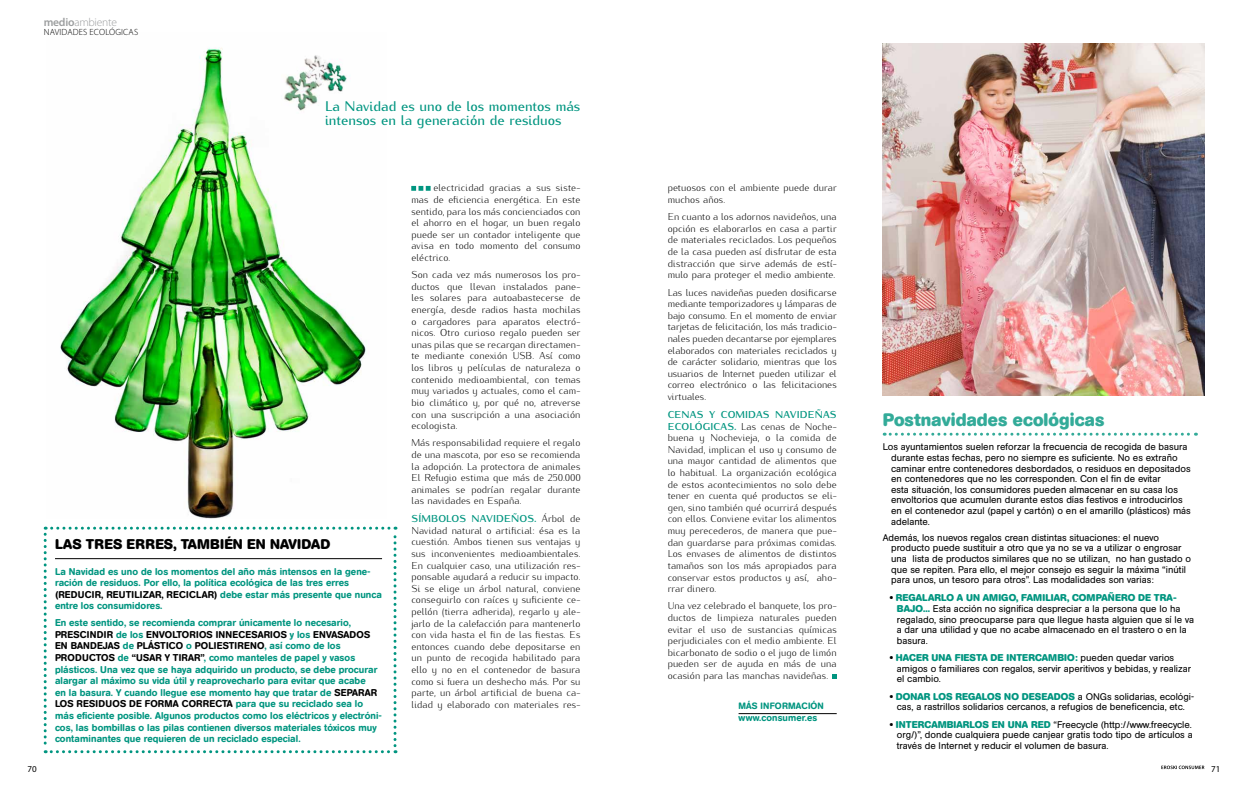
<style>
.page{position:relative;width:1248px;height:794px;background:#fff}
.page>*{position:absolute;margin:0;border:0;box-sizing:border-box;transform-origin:0 0}
.t1{font:700 18px "AG Book Rounded";color:#33ab99}
.t2{font:500 14px/14px "Kurier";color:#009580}
.t3{font:700 14px "AG Book Rounded";letter-spacing:.005em;color:#000}
.t4{font:300 11.5px "Myriad Pro";letter-spacing:-.02em;color:#9c9e9f}
.t5{font:300 10px/11.6px "Kurier";letter-spacing:.005em;color:#000;text-align:justify}
.t6{font:500 9.8px/11.6px "AG Book Rounded";letter-spacing:.005em;color:#009580}
.t7{font:700 9.8px "AG Book Rounded";letter-spacing:.01em;color:#009580}
.t8{font:9.6px/10.6px "AG Book Rounded";color:#000}
.t9{font:500 9.6px "AG Book Rounded";color:#009580}
.t10{font:500 9.1px "AG Book Rounded";color:#009580}
.t11{font:300 9px "Myriad Pro";letter-spacing:.02em;color:#000}
.t12{font:9px "Myriad Pro";color:#000}
.s1{font-weight:600}
.s2{color:#000}
.s3{font-weight:700;color:#009580}
.s4{font-weight:700;font-size:9.8px;color:#009580}
.s5{font-weight:400;font-size:9.6px;color:#000}
.s6{font-weight:700;font-size:9.8px}
</style>
<div class="page">
<img style="left:60px;top:47px;width:306px;height:471px">
<img style="left:281px;top:52px;width:70px;height:61px">
<svg style="left:411px;top:186px;width:19px;height:5px"></svg>
<svg style="left:1161px;top:765px;width:43px;height:4px"></svg>
<svg style="left:44px;top:526px;width:352px;height:227px"></svg>
<hr style="left:738px;top:713px;width:98px;height:1px;background:#000">
<svg style="left:832px;top:674px;width:4px;height:5px"></svg>
<svg style="left:884px;top:433px;width:312px;height:3px"></svg>
<img style="left:882px;top:44px;width:322px;height:351px">
<p class="t4" style="left:44px;top:16px;width:75px"><span class="s1">medio</span>AMBIENTE</p>
<p class="t11" style="left:44px;top:27px;width:96px">NAVIDADES ECOLÓGICAS</p>
<h2 class="t2" style="left:325px;top:98px;width:257px">La Navidad es uno de los momentos más intensos en la generación de residuos</h2>
<p class="t12" style="left:28px;top:763px;width:11px">70</p>
<h2 class="t3" style="left:55px;top:536px;width:277px">LAS TRES ERRES, TAMBIÉN EN NAVIDAD</h2>
<p class="t6" style="left:55px;top:565px;width:328px">La Navidad es uno de los momentos del año más intensos en la gene&shy;ración de residuos. Por ello, la política ecológica de las tres erres <span class="s2">(Reducir, Reutilizar, Reciclar)</span> debe estar más presente que nunca entre los consumidores.</p>
<p class="t6" style="left:55px;top:617px;width:328px">En este sentido, se recomienda comprar únicamente lo necesario, <span class="s2">prescindir</span> de los <span class="s2">envoltorios inn ecesarios</span> y los <span class="s2">envasados en bandejas</span> de <span class="s2">plástico</span> o <span class="s2">poliestireno</span>, así como de los <span class="s2">productos</span> de <span class="s2">“usar y tirar”</span>, como manteles de papel y vasos plásticos. Una vez que se haya adquirido un producto, se debe procurar alargar al máximo su vida útil y reaprovecharlo para evitar que acabe<br>en la basura. Y cuando llegue ese momento hay que tratar de <span class="s2">separar los residuos de for ma correcta</span> para que su reciclado sea lo más eficiente posible. Algunos productos como los eléctricos y electróni&shy;cos, las bombillas o las pilas contienen diversos materiales tóxicos muy contaminantes que requieren de un reciclado especial.</p>
<p class="t5" style="left:411px;top:181px;width:170px;text-indent:22px">electricidad gracias a sus siste&shy;mas de eficiencia energética. En este sentido, para los más concienciados con el ahorro en el hogar, un buen regalo puede ser un contador inteligente que avisa en todo momento del consumo eléctrico.</p>
<p class="t5" style="left:411px;top:268px;width:170px">Son cada vez más numerosos los pro&shy;ductos que llevan instalados pane&shy;les solares para autoabastecerse de energía, desde radios hasta mochilas o cargadores para aparatos electró&shy;nicos. Otro curioso regalo pueden ser unas pilas que se recargan directamen&shy;te mediante conexión USB. Así como los libros y películas de naturaleza o contenido medioambiental, con temas muy variados y actuales, como el cam&shy;bio climático y, por qué no, atreverse con una suscripción a una asociación ecologista.</p>
<p class="t5" style="left:411px;top:436px;width:170px">Más responsabilidad requiere el regalo de una mascota, por eso se recomienda la adopción. La protectora de animales El Refugio estima que más de 250.000 animales se podrían regalar durante las navidades en España.</p>
<p class="t5" style="left:411px;top:512px;width:170px"><span class="s3">SÍMBOLOS NAVIDEÑOS.</span> Árbol de Navidad natural o artificial: ésa es la cuestión. Ambos tienen sus ventajas y sus inconvenientes medioambientales.<br>En cualquier caso, una utilización res&shy;ponsable ayudará a reducir su impacto.<br>Si se elige un árbol natural, conviene conseguirlo con raíces y suficiente ce&shy;pellón (tierra adherida), regarlo y ale&shy;jarlo de la calefacción para mantenerlo con vida hasta el fin de las fiestas. Es entonces cuando debe depositarse en un punto de recogida habilitado para ello y no en el contenedor de basura como si fuera un deshecho más. Por su parte, un árbol artificial de buena ca&shy;lidad y elaborado con materiales res-</p>
<p class="t5" style="left:667px;top:181px;width:170px">petuosos con el ambiente puede durar muchos años.</p>
<p class="t5" style="left:667px;top:210px;width:170px">En cuanto a los adornos navideños, una opción es elaborarlos en casa a partir de materiales reciclados. Los pequeños de la casa pueden así disfrutar de esta distracción que sirve además de estí&shy;mulo para proteger el medio ambiente.</p>
<p class="t5" style="left:667px;top:285px;width:170px">Las luces navideñas pueden dosificarse mediante temporizadores y lámparas de bajo consumo. En el momento de enviar tarjetas de felicitación, los más tradicio&shy;nales pueden decantarse por ejemplares elaborados con materiales reciclados y de carácter solidario, mientras que los usuarios de Internet pueden utilizar el correo electrónico o las felicitaciones virtuales.</p>
<p class="t5" style="left:667px;top:407px;width:170px"><span class="s3">CENAS Y COMIDAS NAVIDEÑAS ECOLÓGICAS.</span> Las cenas de Noche&shy;buena y Nochevieja, o la comida de Navidad, implican el uso y consumo de una mayor cantidad de alimentos que lo habitual. La organización ecológica de estos acontecimientos no solo debe tener en cuenta qué productos se eli&shy;gen, sino también qué ocurrirá después con ellos. Conviene evitar los alimentos muy perecederos, de manera que pue&shy;dan guardarse para próximas comidas.<br>Los envases de alimentos de distintos tamaños son los más apropiados para conservar estos productos y así, aho&shy;rrar dinero.</p>
<p class="t5" style="left:667px;top:599px;width:170px">Una vez celebrado el banquete, los pro&shy;ductos de limpieza naturales pueden evitar el uso de sustancias químicas perjudiciales con el medio ambiente. El bicarbonato de sodio o el jugo de limón pueden ser de ayuda en más de una ocasión para las manchas navideñas.</p>
<p class="t10" style="left:738px;top:700px;width:8px">MÁS</p>
<p class="t10" style="left:760px;top:700px;width:35px">INFORMACI</p>
<p class="t10" style="left:810px;top:700px;width:15px">ÓN</p>
<p class="t9" style="left:738px;top:712px;width:80px">www.consumer.es</p>
<h1 class="t1" style="left:882px;top:409px;width:223px">POSTNAVIDADES ECOLÓGICAS</h1>
<p class="t8" style="left:891px;top:442px;width:301px;text-indent:-9px">Los ayuntamientos suelen reforzar la frecuencia de recogida de basura durante estas fechas, pero no siempre es suficiente. No es extraño caminar entre contenedores desbordados, o residuos en depositados en contenedores que no les corresponden. Con el fin de evitar<br>esta situación, los consumidores pueden almacenar en su casa los envoltorios que acumulen durante estos días festivos e introducirlos en el contenedor azul (papel y cartón) o en el amarillo (plásticos) más adelante.</p>
<p class="t8" style="left:891px;top:532px;width:301px;text-indent:-9px">Además, los nuevos regalos crean distintas situaciones: el nuevo producto puede sustituir a otro que ya no se va a utilizar o engrosar una lista de productos similares que no se utilizan, no han gustado o que se repiten. Para ello, el mejor consejo es seguir la máxima “inútil para unos, un tesoro para otros”. Las modalidades son varias:</p>
<p class="t7" style="left:889px;top:591px;width:288px"><span class="s2">•</span> REGALARLO A UN AMIGO, FAMILIAR, COMPAÑERO DE TRA-</p>
<p class="t8" style="left:896px;top:603px;width:299px"><span class="s4">BAJO...</span> Esta acción no significa despreciar a la persona que lo ha regalado, sino preocuparse para que llegue hasta alguien que sí le va a dar una utilidad y que no acabe almacenado en el trastero o en la basura.</p>
<p class="t7" style="left:889px;top:652px;width:286px"><span class="s2">•</span> HACER UNA FIESTA DE INTERCAMBIO: <span class="s5">pueden quedar varios</span></p>
<p class="t8" style="left:896px;top:663px;width:296px">amigos o familiares con regalos, servir aperitivos y bebidas, y realizar el cambio.</p>
<p class="t7" style="left:889px;top:690px;width:306px"><span class="s2">•</span> DONAR LOS REGALOS NO DESEADOS <span class="s5">a ONGs solidarias, ecológi-</span></p>
<p class="t8" style="left:896px;top:701px;width:289px">cas, a rastrillos solidarios cercanos, a refugios de beneficencia, etc.</p>
<p class="t8" style="left:896px;top:719px;width:297px;text-align:justify;text-indent:-7px"><span class="s6">•</span> <span class="s4">INTERCAMBIARLOS EN UNA RED</span> “Freecycle (http://www.freecycle. org/)”, donde cualquiera puede canjear gratis todo tipo de artículos a través de Internet y reducir el volumen de basura.</p>
<p class="t12" style="left:1210px;top:763px;width:11px">71</p>
</div>
